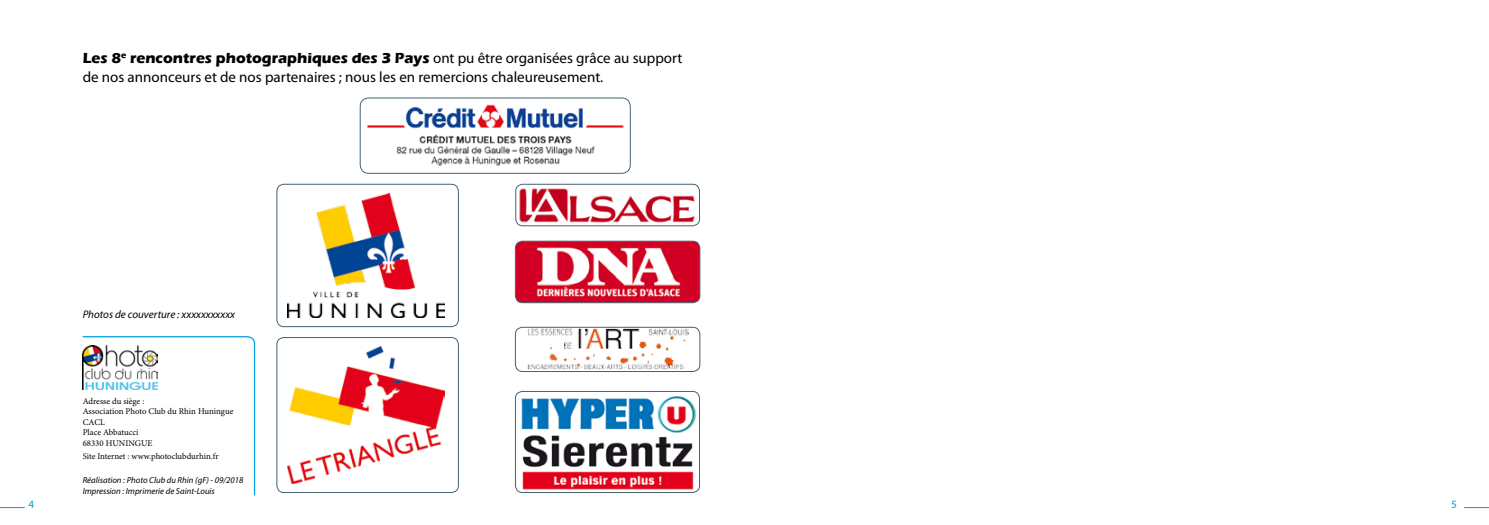
<style>
.page{position:relative;width:1489px;height:525px;background:#fff}
.page>*{position:absolute;margin:0;border:0;box-sizing:border-box;transform-origin:0 0}
.t1{font:700 15px "Eras ITC";color:#000}
.t2{font:15px "Myriad Pro";color:#000}
.t3{font:11.25px "Myriad Pro";color:#009ee0}
.t4{font:italic 11px "Myriad Pro";color:#000}
.t5{font:8.75px/10.5px "Minion Pro";color:#000}
.t6{font:italic 8.75px/10.5px "Myriad Pro";color:#000}
.s1{font-family:"Myriad Pro";font-weight:400}
</style>
<div class="page">
<svg style="left:0;top:507px;width:25px;height:1px"></svg>
<svg style="left:1464px;top:507px;width:24px;height:1px"></svg>
<img style="left:515px;top:241px;width:184px;height:61px">
<div style="left:515px;top:241px;width:185px;height:62px;border:1px solid #456070;border-radius:7px"></div>
<img style="left:287px;top:193px;width:157px;height:124px">
<div style="left:276px;top:184px;width:182px;height:143px;border:1px solid #456070;border-radius:7px"></div>
<img style="left:516px;top:184px;width:181px;height:42px">
<div style="left:515px;top:184px;width:184px;height:42px;border:1px solid #456070;border-radius:7px"></div>
<img style="left:287px;top:346px;width:157px;height:137px">
<div style="left:276px;top:337px;width:182px;height:155px;border:1px solid #456070;border-radius:7px"></div>
<img style="left:515px;top:391px;width:184px;height:101px">
<div style="left:515px;top:391px;width:184px;height:101px;border:1px solid #456070;border-radius:7px"></div>
<svg style="left:82px;top:336px;width:174px;height:160px"></svg>
<div style="left:515px;top:327px;width:185px;height:44px;border:1px solid #456070;border-radius:7px"></div>
<img style="left:526px;top:327px;width:162px;height:43px">
<div style="left:360px;top:98px;width:270px;height:75px;border:1px solid #456070;border-radius:8px"></div>
<img style="left:367px;top:104px;width:257px;height:62px">
<h1 class="t1" style="left:83px;top:49px;width:601px">Les 8<sup>e</sup> rencontres photographiques des 3 Pays <span class="s1">ont pu être organisées grâce au support</span></h1>
<h1 class="t2" style="left:83px;top:67px;width:522px">de nos annonceurs et de nos partenaires ; nous les en remercions chaleureusement.</h1>
<p class="t4" style="left:83px;top:308px;width:154px">Photos de couverture : xxxxxxxxxxx</p>
<p class="t5" style="left:83px;top:395px;width:152px">Adresse du siège :<br>Association Photo Club du Rhin Huningue<br>CACL<br>Place Abbatucci<br>68330 HUNINGUE</p>
<p class="t5" style="left:83px;top:451px;width:138px">Site Internet : www.photoclubdurhin.fr</p>
<p class="t6" style="left:83px;top:475px;width:162px">Réalisation : Photo Club du Rhin (gF) - 09/2018<br>Impression : Imprimerie de Saint-Louis</p>
<p class="t3" style="left:28px;top:497px;width:7px">4</p>
<p class="t3" style="left:1451px;top:497px;width:7px">5</p>
</div>
